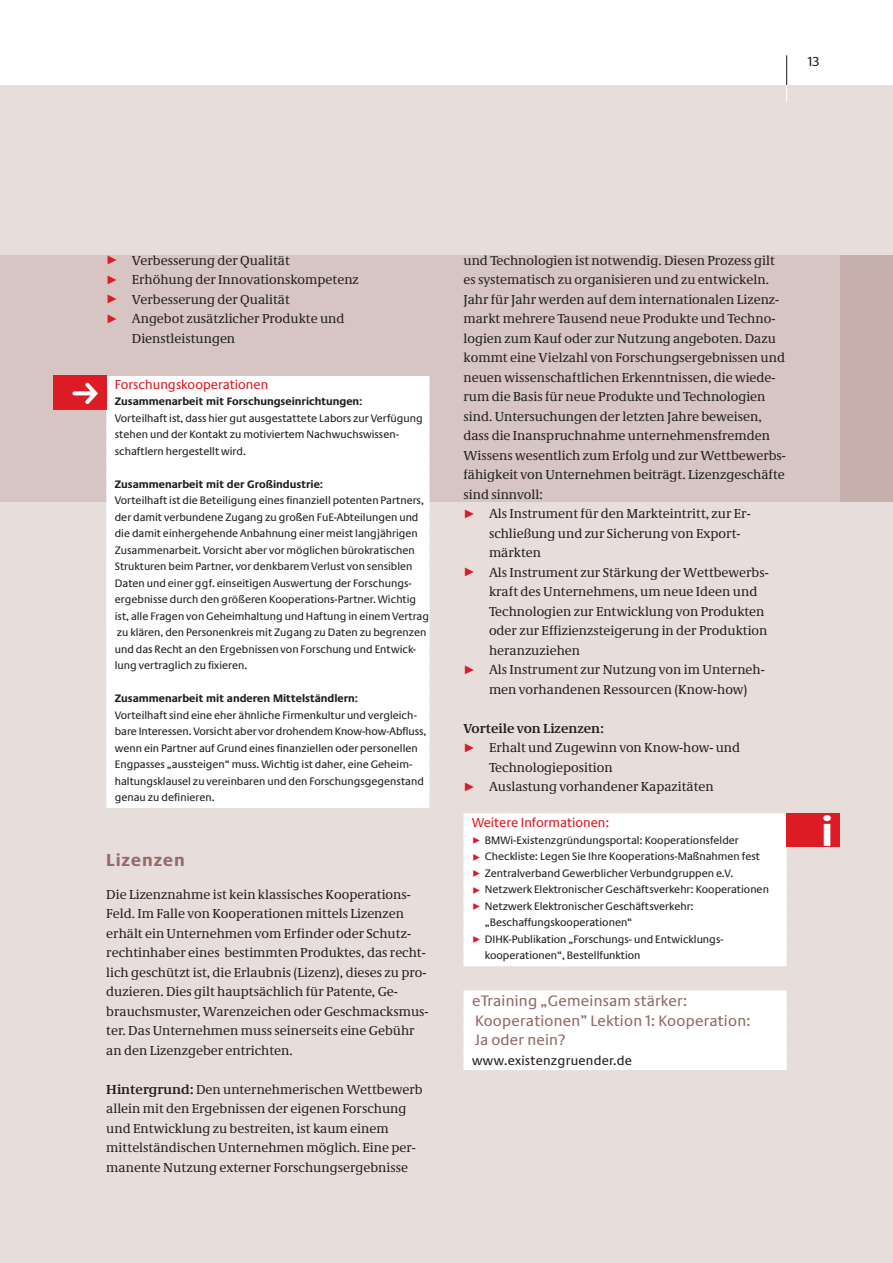
<style>
.page{position:relative;width:893px;height:1263px;background:#fff}
.page>*{position:absolute;margin:0;border:0;box-sizing:border-box;transform-origin:0 0}
.t1{font:700 43.5px "Neue Praxis";color:#fff}
.t2{font:700 18px "Neue Praxis";letter-spacing:.05em;color:#966a68}
.t3{font:15.75px/19.5px "Neue Praxis";letter-spacing:.015em;color:#966a68}
.t4{font:13.5px/19.5px "Neue Demos";color:#231f20}
.t5{font:13.5px "Neue Praxis";color:#dd1b24}
.t6{font:13.5px "Neue Praxis";letter-spacing:.015em;color:#231f20}
.t7{font:700 13.5px "Neue Demos";color:#231f20}
.t8{font:11.25px/16.5px "Neue Praxis";color:#231f20}
.t9{font:700 11.25px "Neue Praxis";color:#231f20}
.s1{color:#dd1b24}
.s2{font-weight:700}
</style>
<div class="page">
<div style="left:0;top:85px;width:893px;height:1178px;background:#e7dedc"></div>
<div style="left:0;top:255px;width:866px;height:247px;background:#d6c5c2"></div>
<svg style="left:786px;top:85px;width:1px;height:17px"></svg>
<div style="left:840px;top:255px;width:53px;height:247px;background:#c7afac"></div>
<hr style="left:786px;top:55px;width:1px;height:30px;background:#231f20">
<div style="left:463px;top:813px;width:324px;height:21px;background:#fff"></div>
<div style="left:463px;top:831px;width:324px;height:20px;background:#fff"></div>
<div style="left:463px;top:848px;width:324px;height:19px;background:#fff"></div>
<div style="left:463px;top:864px;width:324px;height:20px;background:#fff"></div>
<div style="left:463px;top:881px;width:324px;height:19px;background:#fff"></div>
<div style="left:463px;top:897px;width:324px;height:20px;background:#fff"></div>
<div style="left:463px;top:914px;width:324px;height:19px;background:#fff"></div>
<div style="left:463px;top:930px;width:324px;height:20px;background:#fff"></div>
<div style="left:463px;top:947px;width:324px;height:19px;background:#fff"></div>
<div style="left:463px;top:990px;width:324px;height:21px;background:#fff"></div>
<div style="left:463px;top:1010px;width:324px;height:21px;background:#fff"></div>
<div style="left:463px;top:1029px;width:324px;height:21px;background:#fff"></div>
<div style="left:463px;top:1049px;width:324px;height:21px;background:#fff"></div>
<div style="left:106px;top:376px;width:323px;height:19px;background:#fff"></div>
<div style="left:106px;top:394px;width:323px;height:18px;background:#fff"></div>
<div style="left:106px;top:409px;width:323px;height:19px;background:#fff"></div>
<div style="left:106px;top:425px;width:323px;height:20px;background:#fff"></div>
<div style="left:106px;top:442px;width:323px;height:19px;background:#fff"></div>
<div style="left:106px;top:458px;width:323px;height:20px;background:#fff"></div>
<div style="left:106px;top:475px;width:323px;height:19px;background:#fff"></div>
<div style="left:106px;top:491px;width:323px;height:20px;background:#fff"></div>
<div style="left:106px;top:508px;width:323px;height:19px;background:#fff"></div>
<div style="left:106px;top:524px;width:323px;height:20px;background:#fff"></div>
<div style="left:106px;top:541px;width:323px;height:19px;background:#fff"></div>
<div style="left:106px;top:557px;width:323px;height:20px;background:#fff"></div>
<div style="left:106px;top:574px;width:323px;height:19px;background:#fff"></div>
<div style="left:106px;top:590px;width:323px;height:20px;background:#fff"></div>
<div style="left:106px;top:607px;width:323px;height:19px;background:#fff"></div>
<div style="left:106px;top:623px;width:323px;height:20px;background:#fff"></div>
<div style="left:106px;top:640px;width:323px;height:19px;background:#fff"></div>
<div style="left:106px;top:656px;width:323px;height:20px;background:#fff"></div>
<div style="left:106px;top:673px;width:323px;height:19px;background:#fff"></div>
<div style="left:106px;top:689px;width:323px;height:20px;background:#fff"></div>
<div style="left:106px;top:706px;width:323px;height:19px;background:#fff"></div>
<div style="left:106px;top:722px;width:323px;height:20px;background:#fff"></div>
<div style="left:106px;top:739px;width:323px;height:19px;background:#fff"></div>
<div style="left:106px;top:755px;width:323px;height:20px;background:#fff"></div>
<div style="left:106px;top:772px;width:323px;height:19px;background:#fff"></div>
<div style="left:106px;top:788px;width:323px;height:20px;background:#fff"></div>
<div style="left:53px;top:376px;width:53px;height:34px;background:#dd1b24"></div>
<div style="left:787px;top:813px;width:53px;height:34px;background:#dd1b24"></div>
<p class="t6" style="left:808px;top:57px;width:13px">13</p>
<p class="t4" style="left:106px;top:252px;width:185px"><span class="s1">✓</span> Verbesserung der Qualität</p>
<p class="t4" style="left:106px;top:271px;width:254px"><span class="s1">✓</span> Erhöhung der Innovationskompetenz</p>
<p class="t4" style="left:106px;top:291px;width:185px"><span class="s1">✓</span> Verbesse rung der Qualität</p>
<p class="t4" style="left:132px;top:310px;width:214px;text-indent:-26px"><span class="s1">✓</span> Angebot zusätzlicher Produkte und<br>Dienstleistungen</p>
<p class="t5" style="left:115px;top:379px;width:155px">Forschungskooperationen</p>
<p class="t9" style="left:115px;top:397px;width:249px">Zusammenarbeit mit Forschungseinrichtungen:</p>
<p class="t8" style="left:115px;top:411px;width:310px">Vorteilhaft ist, dass hier gut ausgestattete Labors zur Verfügung stehen und der Kontakt zu motiviertem Nachwuchs wissen - schaftlern hergestellt wird.</p>
<p class="t9" style="left:115px;top:480px;width:210px">Zusammenarbeit mit der Großindustrie:</p>
<p class="t8" style="left:115px;top:493px;width:316px">Vorteilhaft ist die Beteiligung eines finanziell potenten Partners, der damit verbundene Zugang zu großen FuE-Abteilungen und die damit einhergehende Anbahnung einer meist langjährigen Zusammenarbeit. Vorsicht aber vor möglichen bürokratischen Strukturen beim Partner, vor denkbarem Verlust von sensiblen Daten und einer ggf. einseitigen Auswertung der Forschungs&shy;ergebnisse durch den größeren Kooperations-Partner. Wichtig ist, alle Fragen von Geheimhaltung und Haftung in einem Vertrag zu klären, den Personenkreis mit Zugang zu Daten zu begrenzen und das Recht an den Ergebnissen von Forschung und Ent wick - lung vertraglich zu fixieren.</p>
<p class="t9" style="left:115px;top:694px;width:245px">Zusammenarbeit mit anderen Mittelständlern:</p>
<p class="t8" style="left:115px;top:708px;width:313px">Vorteilhaft sind eine eher ähnliche Firmenkultur und vergleich&shy;bare Interessen. Vorsicht aber vor drohendem Know-how-Abfluss, wenn ein Partner auf Grund eines finanziellen oder personellen Engpasses „aussteigen“ muss. Wichtig ist daher, eine Geheim - haltungsklausel zu vereinbaren und den Forschungsgegenstand genau zu definieren.</p>
<h2 class="t2" style="left:106px;top:853px;width:80px">Lizenzen</h2>
<p class="t4" style="left:106px;top:886px;width:324px">Die Lizenznahme ist kein klassisches Kooperations-Feld. Im Falle von Kooperationen mittels Lizenzen erhält ein Unternehmen vom Erfinder oder Schutz - rechtinhaber eines bestimmten Produktes, das recht&shy;lich geschützt ist, die Erlaubnis (Lizenz), dieses zu pro&shy;duzieren. Dies gilt hauptsächlich für Patente, Ge - brauchsmuster, Warenzeichen oder Geschmacks mus - ter. Das Unternehmen muss seinerseits eine Gebühr an den Lizenzgeber entrichten.</p>
<p class="t4" style="left:106px;top:1081px;width:318px"><span class="s2">Hintergrund:</span> Den unternehmerischen Wettbewerb allein mit den Ergebnissen der eigenen Forschung und Entwicklung zu bestreiten, ist kaum einem mittelständischen Unternehmen möglich. Eine per&shy;manente Nutzung externer Forschungsergebnisse</p>
<p class="t4" style="left:463px;top:252px;width:324px">und Technologien ist notwendig. Diesen Prozess gilt es systematisch zu organisieren und zu entwickeln.<br>Jahr für Jahr werden auf dem internationalen Lizenz - markt mehrere Tausend neue Produkte und Techno - lo gien zum Kauf oder zur Nutzung angeboten. Dazu kommt eine Vielzahl von Forschungsergebnissen und neuen wissenschaftlichen Erkenntnissen, die wiede&shy;rum die Basis für neue Produkte und Technologien sind. Untersuchungen der letzten Jahre beweisen, dass die Inanspruchnahme unternehmensfremden Wissens wesentlich zum Erfolg und zur Wett bewerbs - fähigkeit von Unternehmen beiträgt. Lizenzgeschäfte sind sinnvoll:</p>
<p class="t4" style="left:489px;top:505px;width:263px;text-indent:-26px"><span class="s1">✓</span> Als Instrument für den Markteintritt, zur Er - schließung und zur Sicherung von Export - märkten</p>
<p class="t4" style="left:489px;top:564px;width:281px;text-indent:-26px"><span class="s1">✓</span> Als Instrument zur Stärkung der Wettbewerbs - kraft des Unternehmens, um neue Ideen und Technologien zur Entwicklung von Produkten oder zur Effizienzsteigerung in der Produktion heranzuziehen</p>
<p class="t4" style="left:489px;top:661px;width:277px;text-indent:-26px"><span class="s1">✓</span> Als Instrument zur Nutzung von im Unter neh - men vorhandenen Ressourcen (Know-how)</p>
<p class="t7" style="left:463px;top:723px;width:142px">Vorteile von Lizenzen:</p>
<p class="t4" style="left:489px;top:739px;width:253px;text-indent:-26px"><span class="s1">✓</span> Erhalt und Zugewinn von Know-how- und<br>Technologieposition</p>
<p class="t4" style="left:463px;top:778px;width:252px"><span class="s1">✓</span> Auslastung vorhandener Kapazitäten</p>
<p class="t5" style="left:472px;top:818px;width:139px">Weitere Informationen:</p>
<p class="t8" style="left:472px;top:833px;width:268px"><span class="s1">✓</span> BMWi-Existenzgründungsportal: Kooperationsfelder</p>
<p class="t8" style="left:472px;top:849px;width:289px"><span class="s1">✓</span> Checkliste: Legen Sie Ihre Kooperations-Maßnahmen fest</p>
<p class="t8" style="left:472px;top:866px;width:263px"><span class="s1">✓</span> Zentralverband Gewerblicher Verbundgruppen e.V.</p>
<p class="t8" style="left:472px;top:882px;width:298px"><span class="s1">✓</span> Netzwerk Elektronischer Geschäftsverkehr: Kooperationen</p>
<p class="t8" style="left:485px;top:899px;width:211px;text-indent:-13px"><span class="s1">✓</span> Netzwerk Elektronischer Geschäftsverkehr: „Beschaffungskooperationen“</p>
<p class="t8" style="left:485px;top:932px;width:240px;text-indent:-13px"><span class="s1">✓</span> DIHK-Publikation „Forschungs- und Entwicklungs&shy;kooperationen“, Bestellfunktion</p>
<p class="t3" style="left:472px;top:992px;width:280px">eTraining „Gemeinsam stärker:<br>Kooperationen” Lektion 1: Kooperation:<br>Ja oder nein?</p>
<p class="t6" style="left:472px;top:1055px;width:162px">www.existenzgruender.de</p>
<h1 class="t1" style="left:821px;top:815px;width:14px">i</h1>
</div>
